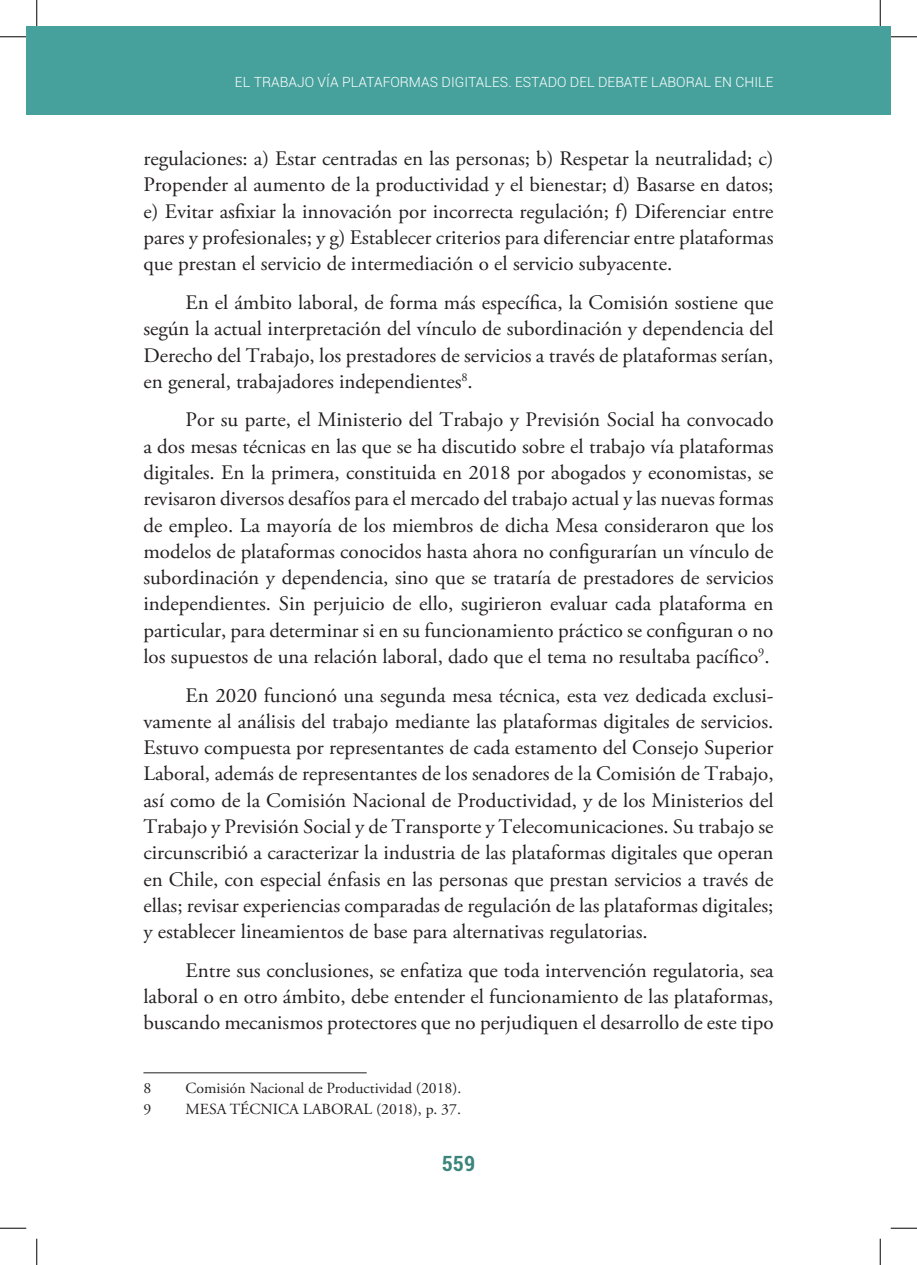
<style>
.page{position:relative;width:917px;height:1265px;background:#fff}
.page>*{position:absolute;margin:0;border:0;box-sizing:border-box;transform-origin:0 0}
.t1{font:700 condensed 21px "Roboto";color:#3b857c}
.t2{font:20.65px/26.2px "Adobe Garamond Pro";color:#231f20;text-align:justify}
.t3{font:15.4px "Adobe Garamond Pro";color:#231f20}
.t4{font:300 14px "Roboto";color:#fff}
</style>
<div class="page">
<div style="left:27px;top:27px;width:863px;height:88px;background:#46a19c"></div>
<hr style="left:143px;top:1072px;width:224px;height:1px;background:#231f20">
<svg style="left:0;top:36px;width:26px;height:1px"></svg>
<svg style="left:891px;top:36px;width:26px;height:1px"></svg>
<svg style="left:0;top:1227px;width:26px;height:1px"></svg>
<svg style="left:891px;top:1227px;width:26px;height:1px"></svg>
<svg style="left:36px;top:0;width:1px;height:26px"></svg>
<svg style="left:36px;top:1238px;width:1px;height:26px"></svg>
<svg style="left:880px;top:0;width:1px;height:26px"></svg>
<svg style="left:880px;top:1238px;width:1px;height:26px"></svg>
<p class="t4" style="left:235px;top:72px;width:540px">EL TRABAJO VÍA PLATAFORMAS DIGITALES. ESTADO DEL DEBATE LABORAL EN CHILE</p>
<p class="t2" style="left:143px;top:146px;width:631px">regulaciones: a) Estar centradas en las personas; b) Respetar la neutralidad; c)<br>Propender al aumento de la productividad y el bienestar; d) Basarse en datos; e) Evitar asfixiar la innovación por incorrecta regulación; f) Diferenciar entre pares y profesionales; y g) Establecer criterios para diferenciar entre plataformas que prestan el servicio de intermediación o el servicio subyacente.</p>
<p class="t2" style="left:143px;top:290px;width:632px;text-indent:42px">En el ámbito laboral, de forma más específica, la Comisión sostiene que según la actual interpretación del vínculo de subordinación y dependencia del Derecho del Trabajo, los prestadores de servicios a través de plataformas serían, en general, trabajadores independientes<sup>8</sup>.</p>
<p class="t2" style="left:143px;top:407px;width:632px;text-indent:42px">Por su parte, el Ministerio del Trabajo y Previsión Social ha convocado a dos mesas técnicas en las que se ha discutido sobre el trabajo vía plataformas digitales. En la primera, constituida en 2018 por abogados y economistas, se revisaron diversos desafíos para el mercado del trabajo actual y las nuevas formas de empleo. La mayoría de los miembros de dicha Mesa consideraron que los modelos de plataformas conocidos hasta ahora no configurarían un vínculo de subordinación y dependencia, sino que se trataría de prestadores de servicios independientes. Sin perjuicio de ello, sugirieron evaluar cada plataforma en particular, para determinar si en su funcionamiento práctico se configuran o no los supuestos de una relación laboral, dado que el tema no resultaba pacífico<sup>9</sup>.</p>
<p class="t2" style="left:143px;top:682px;width:632px;text-indent:42px">En 2020 funcionó una segunda mesa técnica, esta vez dedicada exclusi&shy;vamente al análisis del trabajo mediante las plataformas digitales de servicios.<br>Estuvo compuesta por representantes de cada estamento del Consejo Superior Laboral, además de representantes de los senadores de la Comisión de Trabajo, así como de la Comisión Nacional de Productividad, y de los Ministerios del Trabajo y Previsión Social y de Transporte y Telecomunicaciones. Su trabajo se circunscribió a caracterizar la industria de las plataformas digitales que operan en Chile, con especial énfasis en las personas que prestan servicios a través de ellas; revisar experiencias comparadas de regulación de las plataformas digitales; y establecer lineamientos de base para alternativas regulatorias.</p>
<p class="t2" style="left:143px;top:957px;width:632px;text-indent:42px">Entre sus conclusiones, se enfatiza que toda intervención regulatoria, sea laboral o en otro ámbito, debe entender el funcionamiento de las plataformas, buscando mecanismos protectores que no perjudiquen el desarrollo de este tipo</p>
<p class="t3" style="left:143px;top:1078px;width:9px">8</p>
<p class="t3" style="left:186px;top:1078px;width:277px">Comisión Nacional de Productividad (2018).</p>
<p class="t3" style="left:143px;top:1099px;width:9px">9</p>
<p class="t3" style="left:186px;top:1099px;width:277px">MESA TÉCNICA LABORAL (2018), p. 37.</p>
<p class="t1" style="left:442px;top:1148px;width:35px">559</p>
</div>
